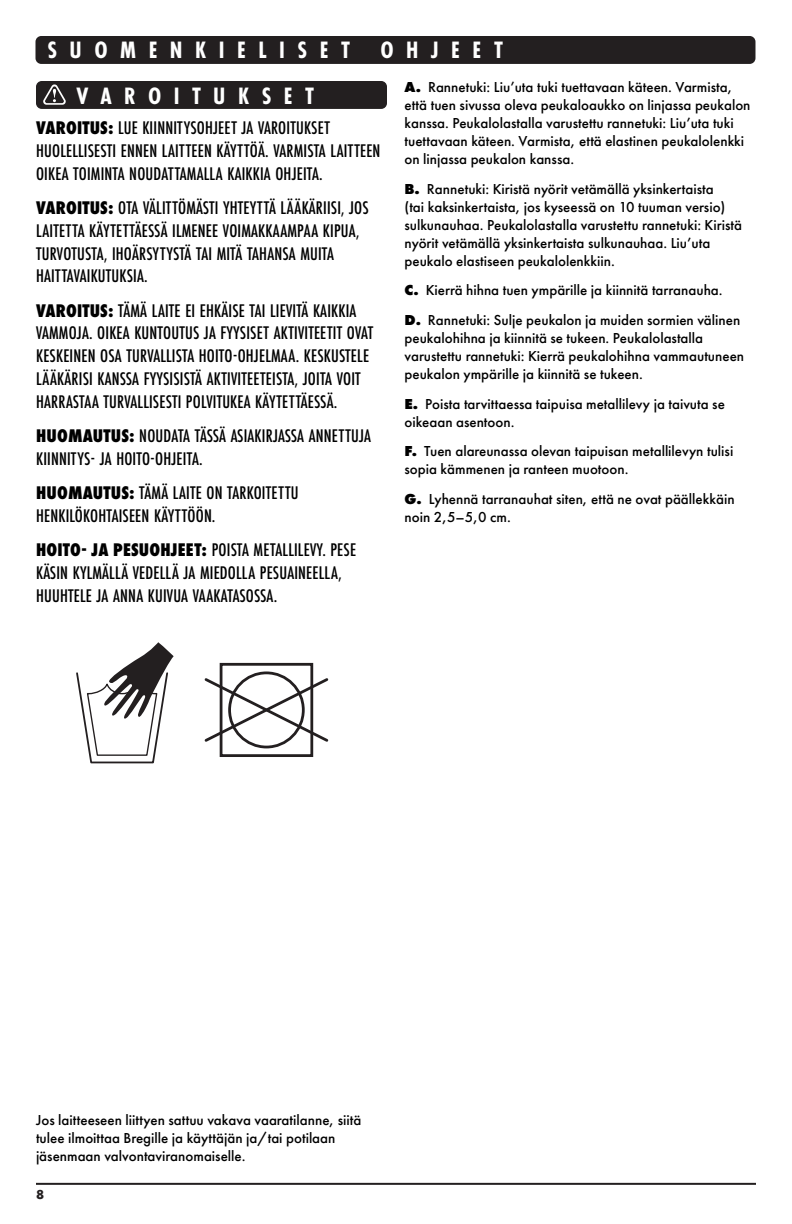
<style>
.page{position:relative;width:792px;height:1224px;background:#fff}
.page>*{position:absolute;margin:0;border:0;box-sizing:border-box;transform-origin:0 0}
.Page_title{font:700 24.6px "Futura PT Cond";letter-spacing:.51em;color:#fff}
.Caution{font:500 19px/22.8px "Futura PT Cond";letter-spacing:.01em;color:#000}
.Body_text{font:500 15px/18px "Futura PT";color:#000}
.t1{font:700 13.6px "Futura PT";color:#231f20}
.s1{font-weight:800}
</style>
<div class="page">
<div style="left:35px;top:36px;width:720px;height:28px;background:#231f20;border-radius:6px"></div>
<div style="left:36px;top:81px;width:351px;height:28px;background:#231f20;border-radius:6px"></div>
<svg style="left:43px;top:84px;width:23px;height:21px"></svg>
<hr style="left:36px;top:1183px;width:720px;height:2px;background:#231f20">
<svg style="left:76px;top:642px;width:98px;height:122px"></svg>
<div style="left:220px;top:663px;width:93px;height:94px;border:3px solid #231f20"></div>
<div style="left:228px;top:671px;width:77px;height:77px;border:3px solid #231f20;border-radius:50%"></div>
<svg style="left:204px;top:676px;width:125px;height:68px"></svg>
<p class="Page_title" style="left:47px;top:36px;width:457px">SUOMENKIELISET OHJEET</p>
<p class="Page_title" style="left:76px;top:82px;width:239px">VAROITUKSET</p>
<p class="Body_text" style="left:404px;top:78px;width:348px"><span class="s1">A.</span> Rannetuki: Liu’uta tuki tuettavaan käteen. Varmista, että tuen sivussa oleva peukaloaukko on linjassa peukalon kanssa. Peukalolastalla varustettu rannetuki: Liu’uta tuki tuettavaan käteen. Varmista, että elastinen peukalolenkki on linjassa peukalon kanssa.</p>
<p class="Body_text" style="left:404px;top:180px;width:339px"><span class="s1">B.</span> Rannetuki: Kiristä nyörit vetämällä yksinkertaista<br>(tai kaksinkertaista, jos kyseessä on 10 tuuman versio) sulkunauhaa. Peukalolastalla varustettu rannetuki: Kiristä nyörit vetämällä yksinkertaista sulkunauhaa. Liu’uta peukalo elastiseen peukalolenkkiin.</p>
<p class="Body_text" style="left:404px;top:281px;width:320px"><span class="s1">C.</span> Kierrä hihna tuen ympärille ja kiinnitä tarranauha.</p>
<p class="Body_text" style="left:404px;top:311px;width:341px"><span class="s1">D.</span> Rannetuki: Sulje peukalon ja muiden sormien välinen peukalohihna ja kiinnitä se tukeen. Peukalolastalla varustettu rannetuki: Kierrä peukalohihna vammautuneen peukalon ympärille ja kiinnitä se tukeen.</p>
<p class="Body_text" style="left:404px;top:395px;width:322px"><span class="s1">E.</span> Poista tarvittaessa taipuisa metallilevy ja taivuta se oikeaan asentoon.</p>
<p class="Body_text" style="left:404px;top:442px;width:330px"><span class="s1">F.</span> Tuen alareunassa olevan taipuisan metallilevyn tulisi sopia kämmenen ja ranteen muotoon.</p>
<p class="Body_text" style="left:404px;top:490px;width:332px"><span class="s1">G.</span> Lyhennä tarranauhat siten, että ne ovat päällekkäin noin 2,5–5,0 cm.</p>
<p class="Caution" style="left:36px;top:116px;width:346px"><span class="s1">VAROITUS:</span> LUE KIINNITYSOHJEET JA VAROITUKSET<br>HUOLELLISESTI ENNEN LAITTEEN KÄYTTÖÄ. VARMISTA LAITTEEN<br>OIKEA TOIMINTA NOUDATTAMALLA KAIKKIA OHJEITA.</p>
<p class="Caution" style="left:36px;top:196px;width:334px"><span class="s1">VAROITUS:</span> OTA VÄLITTÖMÄSTI YHTEYTTÄ LÄÄKÄRIISI, JOS LAITETTA KÄYTETTÄESSÄ ILMENEE VOIMAKKAAMPAA KIPUA, TURVOTUSTA, IHOÄRSYTYSTÄ TAI MITÄ TAHANSA MUITA HAITTAVAIKUTUKSIA.</p>
<p class="Caution" style="left:36px;top:299px;width:339px"><span class="s1">VAROITUS:</span> TÄMÄ LAITE EI EHKÄISE TAI LIEVITÄ KAIKKIA VAMMOJA. OIKEA KUNTOUTUS JA FYYSISET AKTIVITEETIT OVAT KESKEINEN OSA TURVALLISTA HOITO-OHJELMAA. KESKUSTELE LÄÄKÄRISI KANSSA FYYSISISTÄ AKTIVITEETEISTA, JOITA VOIT HARRASTAA TURVALLISESTI POLVITUKEA KÄYTETTÄESSÄ.</p>
<p class="Caution" style="left:36px;top:424px;width:336px"><span class="s1">HUOMAUTUS:</span> NOUDATA TÄSSÄ ASIAKIRJASSA ANNETTUJA<br>KIINNITYS- JA HOITO-OHJEITA.</p>
<p class="Caution" style="left:36px;top:482px;width:264px"><span class="s1">HUOMAUTUS:</span> TÄMÄ LAITE ON TARKOITETTU<br>HENKILÖKOHTAISEEN KÄYTTÖÖN.</p>
<p class="Caution" style="left:36px;top:539px;width:322px"><span class="s1">HOITO- JA PESUOHJEET:</span> POISTA METALLILEVY. PESE<br>KÄSIN KYLMÄLLÄ VEDELLÄ JA MIEDOLLA PESUAINEELLA,<br>HUUHTELE JA ANNA KUIVUA VAAKATASOSSA.</p>
<p class="Body_text" style="left:36px;top:1111px;width:327px">Jos laitteeseen liittyen sattuu vakava vaaratilanne, siitä tulee ilmoittaa Bregille ja käyttäjän ja/tai potilaan jäsenmaan valvontaviranomaiselle.</p>
<p class="t1" style="left:36px;top:1186px;width:10px">8</p>
</div>
